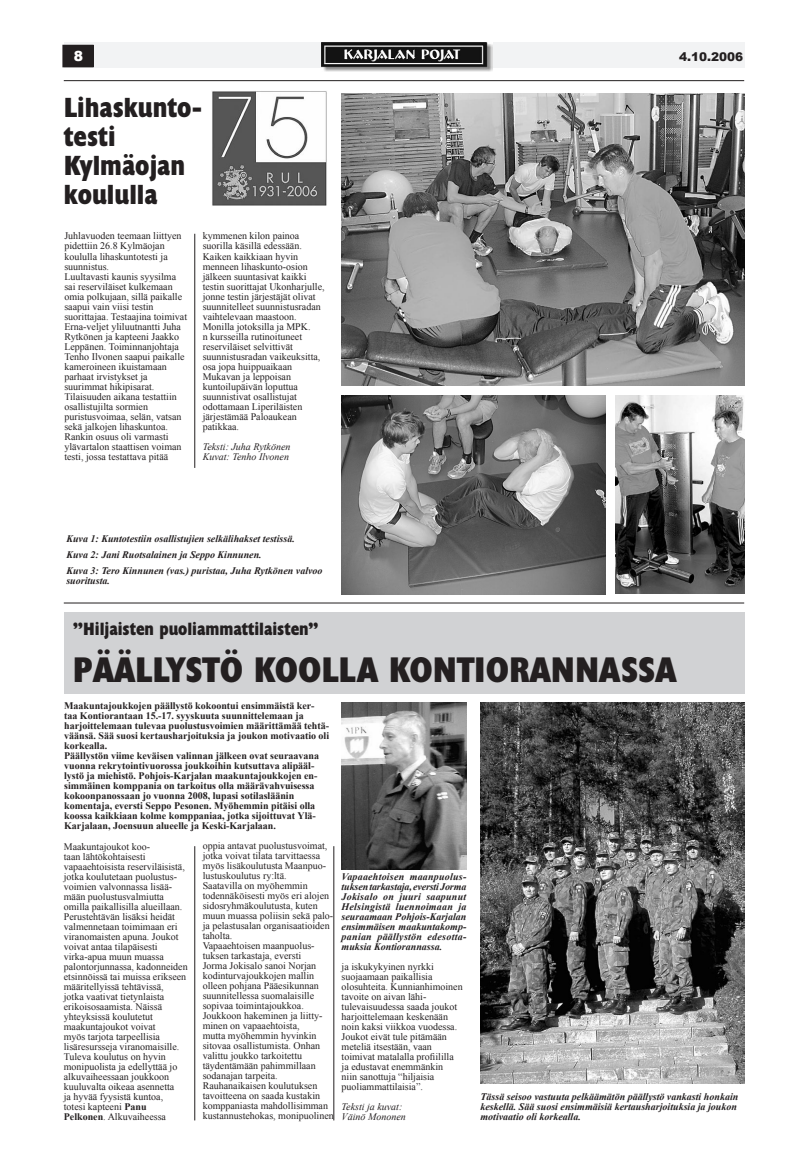
<style>
.page{position:relative;width:808px;height:1163px;background:#fff}
.page>*{position:absolute;margin:0;border:0;box-sizing:border-box;transform-origin:0 0}
.t1{font:700 condensed 36px "Humanist 521 BT Xtra";color:#231f20}
.t2{font:700 condensed 28px/29px "Humanist 521 BT Xtra";color:#231f20}
.t3{font:700 condensed 18px "Humanist 521 BT Xtra";letter-spacing:-.005em;color:#231f20}
.t4{font:900 14px "Arial";color:#fff}
.t5{font:900 12px "Arial";color:#231f20}
.t6{font:10px/10px "Times New Roman";color:#231f20}
.t7{font:700 10px/10px "Times New Roman";color:#231f20}
.t8{font:italic 700 10px/10px "Times New Roman";color:#231f20}
.t9{font:italic 10px/10px "Times New Roman";color:#231f20}
.s1{font-weight:700}
</style>
<div class="page">
<div style="left:64px;top:43px;width:680px;height:25px;background:#f2f3f4"></div>
<img style="left:321px;top:43px;width:171px;height:28px">
<div style="left:64px;top:612px;width:680px;height:81px;background:#d1d2d4"></div>
<div style="left:63px;top:45px;width:30px;height:22px;background:#231f20"></div>
<div style="left:62px;top:45px;width:32px;height:22px;border:1px solid #231f20"></div>
<img style="left:342px;top:94px;width:402px;height:291px">
<hr style="left:64px;top:80px;width:680px;height:1px;background:#231f20">
<img style="left:342px;top:396px;width:263px;height:198px">
<img style="left:615px;top:396px;width:129px;height:197px">
<img style="left:342px;top:702px;width:124px;height:167px">
<img style="left:481px;top:702px;width:263px;height:381px">
<img style="left:212px;top:91px;width:115px;height:115px">
<hr style="left:64px;top:602px;width:680px;height:1px;background:#231f20">
<hr style="left:194px;top:234px;width:1px;height:234px;background:#231f20">
<hr style="left:194px;top:846px;width:1px;height:274px;background:#231f20">
<hr style="left:334px;top:846px;width:1px;height:274px;background:#231f20">
<h3 class="t4" style="left:74px;top:48px;width:11px">8</h3>
<p class="t5" style="left:679px;top:50px;width:66px">4.10.2006</p>
<h2 class="t2" style="left:64px;top:92px;width:139px">Lihaskunto&shy;testi<br>Kylmäojan koululla</h2>
<p class="t6" style="left:64px;top:231px;width:124px">Juhlavuoden teemaan liittyen pidettiin 26.8 Kylmäojan koululla lihaskuntotesti ja suunnistus.<br>Luultavasti kaunis syysilma sai reserviläiset kulkemaan omia polkujaan, sillä paikalle saapui vain viisi testin suorittajaa. Testaajina toimivat<br>Erna-veljet yliluutnantti Juha<br>Rytkönen ja kapteeni Jaakko<br>Leppänen. Toiminnanjohtaja<br>Tenho Ilvonen saapui paikalle kameroineen ikuistamaan parhaat irvistykset ja suurimmat hikipisarat.<br>Tilaisuuden aikana testattiin osallistujilta sormien puristusvoimaa, selän, vatsan sekä jalkojen lihaskuntoa.<br>Rankin osuus oli varmasti ylävartalon staattisen voiman testi, jossa testattava pitää</p>
<p class="t6" style="left:203px;top:231px;width:123px">kymmenen kilon painoa suorilla käsillä edessään.<br>Kaiken kaikkiaan hyvin menneen lihaskunto-osion jälkeen suuntasivat kaikki testin suorittajat Ukonharjulle, jonne testin järjestäjät olivat suunnitelleet suunnistusradan vaihtelevaan maastoon.<br>Monilla jotoksilla ja MPK.<br>n kursseilla rutinoituneet reserviläiset selvittivät suunnistusradan vaikeuksitta, osa jopa huippuaikaan<br>Mukavan ja leppoisan kuntoilupäivän loputtua suunnistivat osallistujat odottamaan Liperiläisten järjestämää Paloaukean patikkaa.</p>
<p class="t9" style="left:203px;top:441px;width:89px">Teksti: Juha Rytkönen<br>Kuvat: Tenho Ilvonen</p>
<p class="t8" style="left:66px;top:531px;width:258px;line-height:16px">Kuva 1: Kuntotestiin osallistujien selkälihakset testissä.<br>Kuva 2: Jani Ruotsalainen ja Seppo Kinnunen.<br>Kuva 3: Tero Kinnunen (vas.) puristaa, Juha Rytkönen valvoo</p>
<p class="t8" style="left:66px;top:576px;width:45px">suoritusta.</p>
<h3 class="t3" style="left:73px;top:618px;width:247px">”Hiljaisten puoliammattilaisten”</h3>
<h1 class="t1" style="left:73px;top:647px;width:605px">PÄÄLLYSTÖ KOOLLA KONTIORANNASSA</h1>
<p class="t7" style="left:64px;top:700px;width:267px">Maakuntajoukkojen päällystö kokoontui ensimmäistä ker&shy;taa Kontiorantaan 15.-17. syyskuuta suunnittelemaan ja harjoittelemaan tulevaa puolustusvoimien määrittämää tehtä&shy;väänsä. Sää suosi kertausharjoituksia ja joukon motivaatio oli korkealla.<br>Päällystön viime keväisen valinnan jälkeen ovat seuraavana vuonna rekrytointivuorossa joukkoihin kutsuttava alipääl&shy;lystö ja miehistö. Pohjois-Karjalan maakuntajoukkojen en&shy;simmäinen komppania on tarkoitus olla määrävahvuisessa kokoonpanossaan jo vuonna 2008, lupasi sotilasläänin komentaja, eversti Seppo Pesonen. Myöhemmin pitäisi olla koossa kaikkiaan kolme komppaniaa, jotka sijoittuvat Ylä-Karjalaan, Joensuun alueelle ja Keski-Karjalaan.</p>
<p class="t6" style="left:64px;top:841px;width:125px">Maakuntajoukot koo-<br>taan lähtökohtaisesti vapaaehtoisista reserviläisistä, jotka koulutetaan puolustus&shy;voimien valvonnassa lisää&shy;mään puolustusvalmiutta omilla paikallisilla alueillaan.<br>Perustehtävän lisäksi heidät valmennetaan toimimaan eri viranomaisten apuna. Joukot voivat antaa tilapäisesti virka-apua muun muassa palontorjunnassa, kadonneiden etsinnöissä tai muissa erikseen määritellyissä tehtävissä,<br>jotka vaativat tietynlaista erikoisosaamista. Näissä yhteyksissä koulutetut maakuntajoukot voivat<br>myös tarjota tarpeellisia lisäresursseja viranomaisille.<br>Tuleva koulutus on hyvin monipuolista ja edellyttää jo alkuvaiheessaan joukkoon kuuluvalta oikeaa asennetta<br>ja hyvää fyysistä kuntoa,<br>totesi kapteeni <span class="s1">Panu<br>Pelkonen</span>. Alkuvaiheessa</p>
<p class="t6" style="left:203px;top:840px;width:133px">oppia antavat puolustusvoimat, jotka voivat tilata tarvittaessa myös lisäkoulutusta Maanpuo&shy;lustuskoulutus ry:ltä.<br>Saatavilla on myöhemmin todennäköisesti myös eri alojen sidosryhmäkoulutusta, kuten muun muassa poliisin sekä palo&shy;ja pelastusalan organisaatioiden taholta.<br>Vapaaehtoisen maanpuolus&shy;tuksen tarkastaja, eversti<br>Jorma Jokisalo sanoi Norjan kodinturvajoukkojen mallin olleen pohjana Pääesikunnan suunnitellessa suomalaisille sopivaa toimintajoukkoa.<br>Joukkoon hakeminen ja liitty&shy;minen on vapaaehtoista,<br>mutta myöhemmin hyvinkin sitovaa osallistumista. Onhan valittu joukko tarkoitettu täydentämään pahimmillaan sodanajan tarpeita.<br>Rauhanaikaisen koulutuksen tavoitteena on saada kustakin komppaniasta mahdollisimman kustannustehokas, monipuolinen</p>
<p class="t8" style="left:342px;top:871px;width:126px;text-align:justify">Vapaaehtoisen maanpuolus&shy;tuksen tarkastaja, eversti Jorma Jokisalo on juuri saapunut Helsingistä luennoimaan ja seuraamaan Pohjois-Karjalan ensimmäisen maakuntakomp&shy;panian päällystön edesotta&shy;muksia Kontiorannassa.</p>
<p class="t6" style="left:342px;top:961px;width:123px">ja iskukykyinen nyrkki suojaamaan paikallisia olosuhteita. Kunnianhimoinen tavoite on aivan lähi&shy;tulevaisuudessa saada joukot harjoittelemaan keskenään noin kaksi viikkoa vuodessa.<br>Joukot eivät tule pitämään meteliä itsestään, vaan toimivat matalalla profiililla ja edustavat enemmänkin<br>niin sanottuja “hiljaisia puoliammattilaisia”.</p>
<p class="t9" style="left:342px;top:1101px;width:66px">Teksti ja kuvat:<br>Väinö Mononen</p>
<p class="t8" style="left:480px;top:1091px;width:259px">Tässä seisoo vastuuta pelkäämätön päällystö vankasti honkain keskellä. Sää suosi ensimmäisiä kertausharjoituksia ja joukon motivaatio oli korkealla.</p>
</div>
